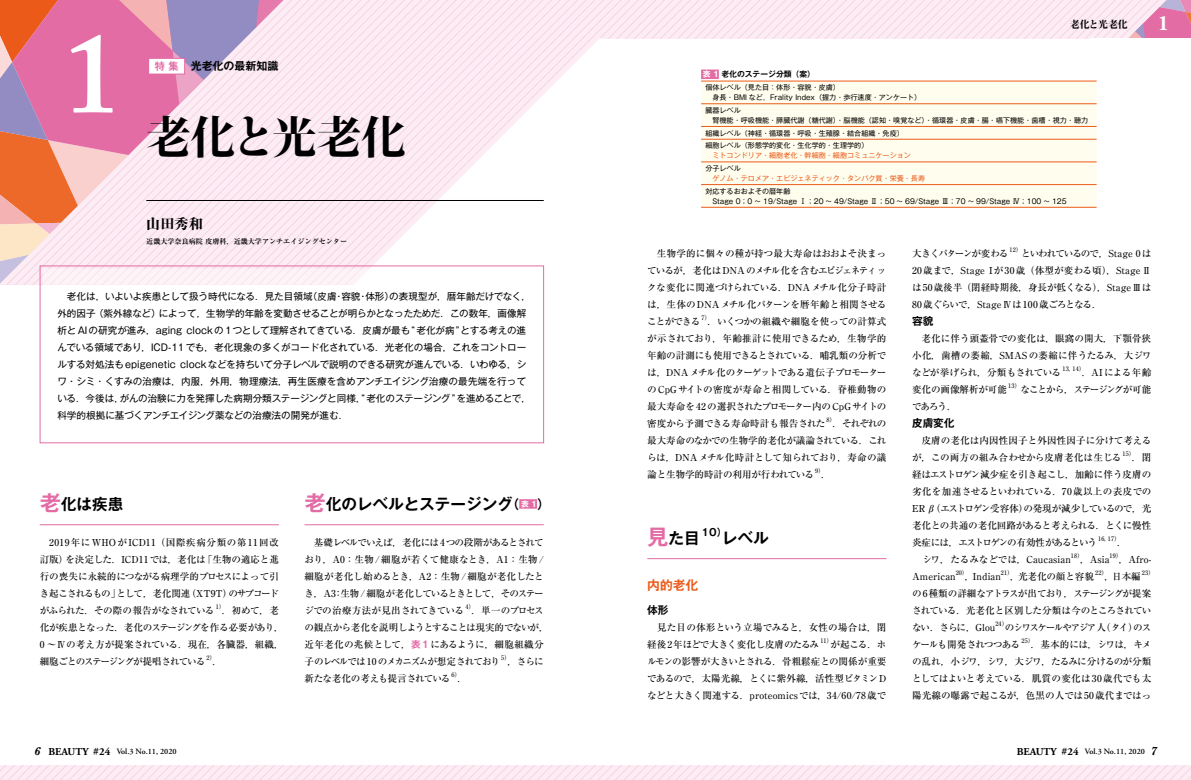
<style>
.page{position:relative;width:1191px;height:780px;background:#fff}
.page>*{position:absolute;margin:0;border:0;box-sizing:border-box;transform-origin:0 0}
.t1{font:600 113.4px "Adobe Caslon Pro";color:#fff}
.t2{font:800 45.4px "Kocho Std";letter-spacing:-.025em;color:#000}
.t3{font:700 21.7px "Adobe Garamond Pro";color:#fff}
.t4{font:700 15.6px "Gothic MB101 Pro De";color:#000}
.t5{font:800 14.2px "Ryumin Pro";color:#000}
.t6{font:700 12.8px "Gothic MB101 Pro De";color:#eb5a19}
.t7{font:700 11px "Gothic MB101 Pro De";color:#000}
.t8{font:700 10.6px "Gothic MB101 Pro De";color:#000}
.t9{font:700 10px "Gothic MB101 Pro De";color:#000}
.t10{font:800 9.9px "Kocho Std";color:#000}
.t11{font:500 9.6px/17px "Ryumin Pro";letter-spacing:-.01em;color:#000;text-align:justify}
.t12{font:9.6px/17px "Gothic MB101 Pr 5";color:#000}
.t13{font:500 9.6px/17px "Ryumin Pro";letter-spacing:-.06em;color:#000}
.t14{font:500 9.6px/17px "Ryumin Pro";letter-spacing:.01em;color:#000}
.t15{font:500 9.6px/17px "Ryumin Pro";letter-spacing:-.11em;color:#000}
.t16{font:500 9.6px "Ryumin Pro";letter-spacing:.02em;color:#000}
.t17{font:600 8.1px "Adobe Garamond Pro";color:#000}
.t18{font:700 7.8px "Gothic MB101 Pr 5 De";color:#000}
.t19{font:7.1px/9.9px "Gothic MB101 Pr 5";color:#000}
.t20{font:7.1px "Gothic MB101 Pr 5";color:#eb5a19}
.t21{font:700 expanded 7.1px "Ryumin Pro";color:#000}
.t22{font:500 6.1px "Ryumin Pro";letter-spacing:.04em;color:#000}
.s1{font-size:10.2px;color:#e36ca5}
.s2{font-family:"Gothic MB101 Pr 5 De";font-size:21.3px;color:#e36ca5}
.s3{font-size:12.8px}
.s4{font-family:"Gothic MB101 Pr 5 De";font-weight:700;color:#e36ca5}
.s5{color:#fff}
.s6{font-family:"Century Schoolbook";font-weight:700;font-style:italic;font-size:11.3px}
.s7{font-weight:700;font-size:10.6px}
.s8{font-family:"Adobe Jenson Pro";font-size:11.6px}
</style>
<div class="page">
<svg style="left:0;top:765px;width:1191px;height:15px;background:#fae8f1"></svg>
<svg style="left:0;top:0;width:1191px;height:283px"></svg>
<svg style="left:332px;top:38px;width:271px;height:268px"></svg>
<hr style="left:40px;top:524px;width:239px;height:1px;background:#e36ca5">
<hr style="left:304px;top:524px;width:240px;height:1px;background:#e36ca5">
<div style="left:519px;top:499px;width:18px;height:9px;background:#e36ca5"></div>
<hr style="left:647px;top:558px;width:239px;height:1px;background:#e36ca5">
<div style="left:40px;top:266px;width:504px;height:177px;border:1px solid #e36ca5"></div>
<div style="left:44px;top:269px;width:496px;height:170px;background:#fff"></div>
<hr style="left:146px;top:200px;width:398px;height:1px;background:#000">
<div style="left:149px;top:58px;width:36px;height:16px;background:#fff"></div>
<div style="left:148px;top:58px;width:37px;height:16px;border:1px solid #e36ca5"></div>
<div style="left:701px;top:82px;width:395px;height:125px;background:#fffeee"></div>
<hr style="left:701px;top:139px;width:395px;height:1px;background:#eb5a19">
<hr style="left:701px;top:162px;width:395px;height:1px;background:#eb5a19">
<hr style="left:701px;top:103px;width:395px;height:1px;background:#eb5a19">
<hr style="left:701px;top:126px;width:395px;height:1px;background:#eb5a19">
<hr style="left:701px;top:184px;width:395px;height:1px;background:#eb5a19">
<hr style="left:701px;top:81px;width:395px;height:1px;background:#eb5a19">
<hr style="left:701px;top:207px;width:395px;height:1px;background:#eb5a19">
<div style="left:701px;top:70px;width:18px;height:9px;background:#e36ca5"></div>
<h1 class="t1" style="left:64px;top:7px;width:58px">1</h1>
<p class="t7" style="left:155px;top:57px;width:125px"><span class="s1">特 集</span> 光老化の最新知識</p>
<h2 class="t2" style="left:146px;top:100px;width:262px">老化と光老化</h2>
<h3 class="t5" style="left:146px;top:212px;width:58px">山田秀和</h3>
<p class="t21" style="left:146px;top:236px;width:202px">近畿大学奈良病院 皮膚科，近畿大学アンチエイジングセンター</p>
<p class="t12" style="left:57px;top:286px;width:475px">　老化は，いよいよ疾患として扱う時代になる．見た目領域（皮膚・容貌・体形）の表現型が，暦年齢だけでなく，外的因子（紫外線など）によって，生物学的年齢を変動させることが明らかとなったためだ．この数年，画像解析とAIの研究が進み，aging clockの1つとして理解されてきている．皮膚が最も“老化が病”とする考えの進んでいる領域であり，ICD-11でも，老化現象の多くがコード化されている．光老化の場合，これをコントロールする対処法もepigenetic clockなどを持ちいて分子レベルで説明のできる研究が進んでいる．いわゆる，シワ・シミ・くすみの治療は，内服，外用，物理療法，再生医療を含めアンチエイジング治療の最先端を行っている．今後は，がんの治験に力を発揮した病期分類ステージングと同様，“老化のステージング”を進めることで，科学的根拠に基づくアンチエイジング薬などの治療法の開発が進む．</p>
<h3 class="t4" style="left:40px;top:491px;width:85px"><span class="s2">老</span>化は疾患</h3>
<p class="t11" style="left:40px;top:533px;width:241px">　2019年にWHOがICD11（国際疾病分類の第11回改訂版）を決定した．ICD11では，老化は「生物の適応と進行の喪失に永続的につながる病理学的プロセスによって引き起こされるもの」として，老化関連（XT9T）のサブコードがふられた．その際の報告がなされている</p>
<p class="t22" style="left:216px;top:602px;width:11px">1）</p>
<p class="t11" style="left:40px;top:601px;width:245px;text-align:left;text-indent:182px">．初めて，老化が疾患となった．老化のステージングを作る必要があり，<br>0 〜Ⅳの考え方が提案されている．現在，各臓器，組織，細胞ごとのステージングが提唱されている</p>
<p class="t22" style="left:206px;top:653px;width:11px">2）</p>
<p class="t11" style="left:212px;top:652px;width:11px">．</p>
<h3 class="t4" style="left:304px;top:491px;width:247px"><span class="s2">老</span>化のレベルとステージング<span class="s3">（</span><sup>表</sup> <sup>1</sup><span class="s3">）</span></h3>
<p class="t11" style="left:304px;top:533px;width:241px">　基礎レベルでいえば，老化には 4 つの段階があるとされており，A0：生物/細胞が若くて健康なとき，A1：生物/細胞が老化し始めるとき，A2：生物/細胞が老化したとき，A3：生物 /細胞が老化しているときとして，そのステージでの治療方法が見出されてきている</p>
<p class="t22" style="left:465px;top:602px;width:11px">4）</p>
<p class="t13" style="left:304px;top:601px;width:245px;text-indent:167px">．単一のプロセスの観点から老化を説明しようとすることは現実的でないが，近年老化の兆候として，<span class="s4">表1</span>にあるように，細胞組織分子のレベルでは 10 のメカニズムが想定されており</p>
<p class="t22" style="left:501px;top:653px;width:11px">5）</p>
<p class="t11" style="left:507px;top:652px;width:38px">，さらに</p>
<p class="t11" style="left:304px;top:669px;width:147px">新たな老化の考えも提言されている</p>
<p class="t22" style="left:451px;top:670px;width:11px">6）</p>
<p class="t11" style="left:457px;top:669px;width:11px">．</p>
<p class="t10" style="left:1069px;top:16px;width:60px">老化と光老化</p>
<h3 class="t3" style="left:1157px;top:10px;width:13px">1</h3>
<p class="t18" style="left:703px;top:68px;width:114px"><span class="s5">表 1</span> 老化のステージ分類（案）</p>
<p class="t19" style="left:705px;top:82px;width:217px">個体レベル（見た目：体形・容貌・皮膚）<br>　身長・BMI など，Frality Index（握力・歩行速度・アンケート）</p>
<p class="t19" style="left:705px;top:105px;width:384px">臓器レベル<br>　腎機能・呼吸機能・膵臓代謝（糖代謝）・脳機能（認知・嗅覚など）・循環器・皮膚・腸・嚥下機能・歯槽・視力・聴力</p>
<p class="t19" style="left:705px;top:126px;width:200px;line-height:12.8px">組織レベル（神経・循環器・呼吸・生殖腺・結合組織・免疫）細胞レベル（形態学的変化・生化学的・生理学的）</p>
<p class="t20" style="left:712px;top:150px;width:200px">ミトコンドリア・細胞老化・幹細胞・細胞コミュニケーション</p>
<p class="t19" style="left:705px;top:163px;width:37px">分子レベル</p>
<p class="t20" style="left:712px;top:172px;width:214px">ゲノム・テロメア・エピジェネティック・タンパク質・栄養・長寿</p>
<p class="t19" style="left:705px;top:185px;width:363px">対応するおおよその暦年齢<br>　Stage 0；0 ～ 19/Stage Ⅰ；20 ～ 49/Stage Ⅱ；50 ～ 69/Stage Ⅲ；70 ～ 99/Stage Ⅳ；100 ～ 125</p>
<p class="t11" style="left:647px;top:244px;width:241px">　生物学的に個々の種が持つ最大寿命はおおよそ決まっているが，老化は DNA のメチル化を含むエピジェネティックな変化に関連づけられている．DNAメチル化分子時計は，生体のDNAメチル化パターンを暦年齢と相関させることができる</p>
<p class="t22" style="left:701px;top:313px;width:11px">7）</p>
<p class="t11" style="left:647px;top:312px;width:241px;text-indent:60px">．いくつかの組織や細胞を使っての計算式が示されており，年齢推計に使用できるため，生物学的年齢の計測にも使用できるとされている．哺乳類の分析では，DNA メチル化のターゲットである遺伝子プロモーターのCpGサイトの密度が寿命と相関している．脊椎動物の最大寿命を42の選択されたプロモーター内のCpGサイトの密度から予測できる寿命時計も報告された</p>
<p class="t22" style="left:826px;top:415px;width:11px">8）</p>
<p class="t11" style="left:647px;top:414px;width:241px;text-indent:185px">．それぞれの最大寿命のなかでの生物学的老化が議論されている．これらは，DNAメチル化時計として知られており，寿命の議論と生物学的時計の利用が行われている</p>
<p class="t22" style="left:815px;top:466px;width:11px">9）</p>
<p class="t11" style="left:821px;top:465px;width:11px">．</p>
<h3 class="t4" style="left:647px;top:525px;width:54px"><span class="s2">見</span>た目</h3>
<p class="t9" style="left:701px;top:524px;width:27px">10）</p>
<h3 class="t4" style="left:722px;top:525px;width:48px">レベル</h3>
<h3 class="t6" style="left:647px;top:574px;width:53px">内的老化</h3>
<p class="t8" style="left:647px;top:601px;width:23px">体形</p>
<p class="t11" style="left:647px;top:618px;width:241px">　見た目の体形という立場でみると，女性の場合は，閉経後2年ほどで大きく変化し皮膚のたるみ</p>
<p class="t22" style="left:820px;top:636px;width:14px">11）</p>
<p class="t11" style="left:647px;top:635px;width:241px;text-indent:183px">が起こる．ホルモンの影響が大きいとされる．骨粗鬆症との関係が重要であるので，太陽光線，とくに紫外線，活性型ビタミンDなどと大きく関連する．proteomicsでは，34/60/78歳で</p>
<p class="t15" style="left:912px;top:244px;width:98px">大きくパターンが変わる</p>
<p class="t22" style="left:1009px;top:245px;width:14px">12）</p>
<p class="t11" style="left:912px;top:244px;width:241px;text-indent:109px">といわれているので，Stage 0 は20歳まで，Stage Iが30歳（体型が変わる頃），StageⅡは50歳後半（閉経時期後，身長が低くなる），StageⅢは80歳ぐらいで，StageⅣは100歳ごろとなる．</p>
<p class="t8" style="left:912px;top:312px;width:23px">容貌</p>
<p class="t11" style="left:912px;top:329px;width:241px">　老化に伴う頭蓋骨での変化は，眼窩の開大，下顎骨狭小化，歯槽の萎縮，SMASの萎縮に伴うたるみ，大ジワなどが挙げられ，分類もされている</p>
<p class="t22" style="left:1062px;top:364px;width:24px">13, 14）</p>
<p class="t16" style="left:1081px;top:365px;width:71px">．AIによる年齢</p>
<p class="t11" style="left:912px;top:380px;width:96px">変化の画像解析が可能</p>
<p class="t22" style="left:1008px;top:381px;width:14px">13）</p>
<p class="t15" style="left:1020px;top:380px;width:132px">なことから，ステージングが可能</p>
<p class="t11" style="left:912px;top:397px;width:46px">であろう．</p>
<p class="t8" style="left:912px;top:414px;width:44px">皮膚変化</p>
<p class="t14" style="left:912px;top:431px;width:241px">　皮膚の老化は内因性因子と外因性因子に分けて考えるが，この両方の組み合わせから皮膚老化は生じる</p>
<p class="t22" style="left:1122px;top:449px;width:14px">15）</p>
<p class="t11" style="left:912px;top:448px;width:241px;text-indent:220px">．閉経はエストロゲン減少症を引き起こし，加齢に伴う皮膚の劣化を加速させるといわれている．70歳以上の表皮でのERβ（エストロゲン受容体）の発現が減少しているので，光老化との共通の老化回路があると考えられる．とくに慢性炎症には，エストロゲンの有効性があるという</p>
<p class="t22" style="left:1098px;top:534px;width:23px">16, 17）</p>
<p class="t11" style="left:1117px;top:533px;width:11px">．</p>
<p class="t14" style="left:912px;top:550px;width:160px">　シワ，たるみなどでは，Caucasian</p>
<p class="t22" style="left:1070px;top:551px;width:14px">18）</p>
<p class="t11" style="left:1080px;top:550px;width:31px">，Asia</p>
<p class="t22" style="left:1109px;top:551px;width:14px">19）</p>
<p class="t11" style="left:1118px;top:550px;width:34px">，Afro-</p>
<p class="t14" style="left:912px;top:567px;width:45px">American</p>
<p class="t22" style="left:955px;top:568px;width:14px">20）</p>
<p class="t11" style="left:965px;top:567px;width:37px">，Indian</p>
<p class="t22" style="left:1001px;top:568px;width:14px">21）</p>
<p class="t11" style="left:1010px;top:567px;width:85px">，光老化の顔と容貌</p>
<p class="t22" style="left:1095px;top:568px;width:14px">22）</p>
<p class="t11" style="left:1104px;top:567px;width:38px">，日本編</p>
<p class="t22" style="left:1141px;top:568px;width:14px">23）</p>
<p class="t11" style="left:912px;top:584px;width:241px">の 6種類の詳細なアトラスが出ており，ステージングが提案されている．光老化と区別した分類は今のところされていない．さらに，Glou</p>
<p class="t22" style="left:995px;top:619px;width:14px">24）</p>
<p class="t15" style="left:912px;top:618px;width:241px;text-indent:93px">のシワスケールやアジア人（タイ）のスケールも開発されつつある</p>
<p class="t22" style="left:1021px;top:636px;width:14px">25）</p>
<p class="t11" style="left:912px;top:635px;width:241px;text-indent:119px">．基本的には，シワは，キメの乱れ，小ジワ，シワ，大ジワ，たるみに分けるのが分類としてはよいと考えている．肌質の変化は30歳代でも太陽光線の曝露で起こるが，色黒の人では50歳代まではっ</p>
<p class="t17" style="left:34px;top:747px;width:144px"><span class="s6">6</span> <span class="s7">BEAUTY</span> <span class="s8">#</span><span class="s7">24</span> Vol.3 No.11, 2020</p>
<p class="t17" style="left:1016px;top:747px;width:142px"><span class="s7">BEAUTY</span> <span class="s8">#</span><span class="s7">24</span> Vol.3 No.11, 2020 <span class="s6">7</span></p>
</div>
